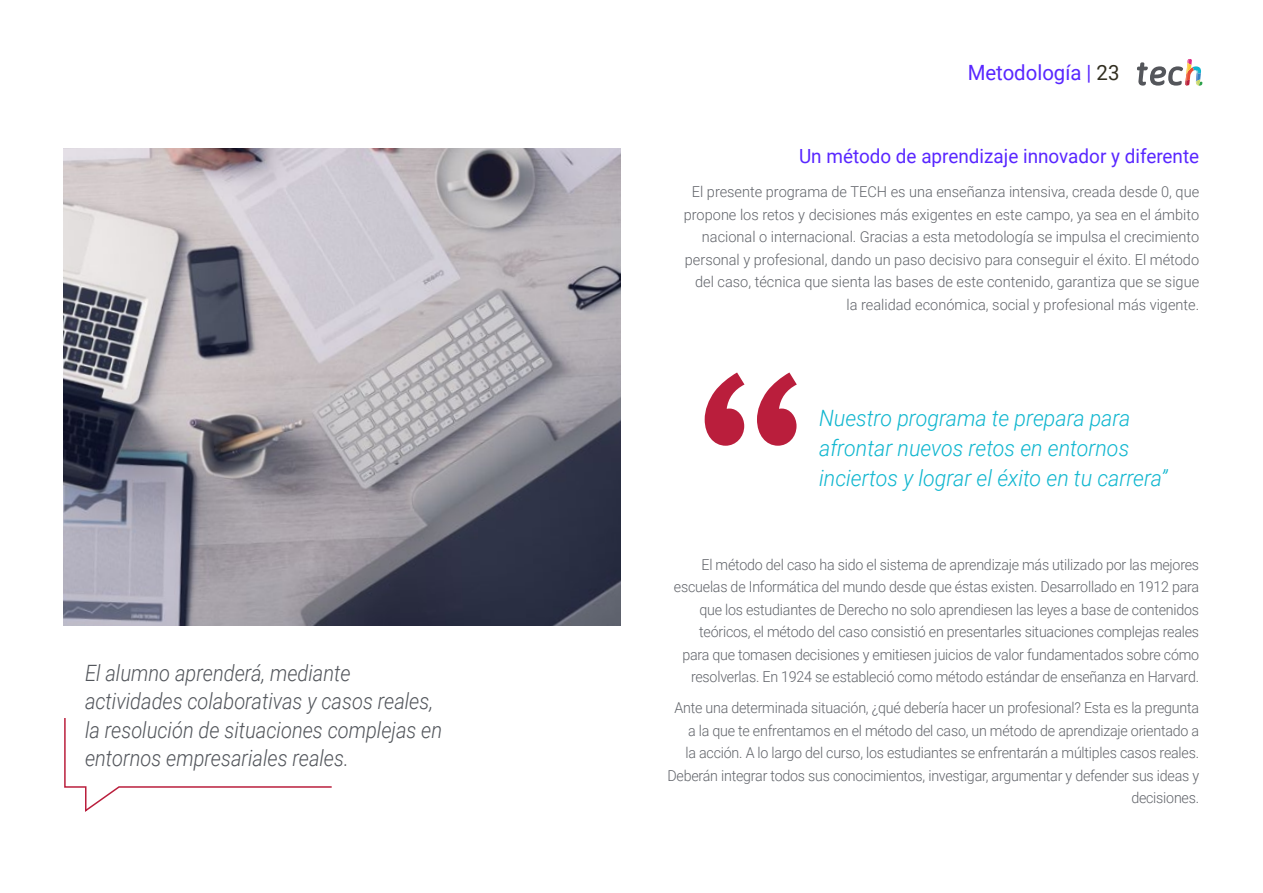
<style>
.page{position:relative;width:1263px;height:893px;background:#fff}
.page>*{position:absolute;margin:0;border:0;box-sizing:border-box;transform-origin:0 0}
.t1{font:italic 300 22.5px/28.5px "Roboto";color:#52555b;scale:.89 1}
.t2{font:italic 300 22.5px/30px "Roboto";color:#0fb6cf;scale:.95 1}
.t3{font:21px "Roboto";color:#5927ff}
.t4{font:19.5px "Roboto";color:#5927ff}
.t5{font:300 15px/22.5px "Roboto";letter-spacing:-.015em;color:#61646a;text-align:right;scale:.95 1}
.t6{font:300 15px/22.5px "Roboto";letter-spacing:-.015em;color:#61646a;text-align:right}
.s1{color:#312e20}
</style>
<div class="page">
<img style="left:64px;top:149px;width:557px;height:477px">
<svg style="left:64px;top:718px;width:268px;height:94px"></svg>
<svg style="left:705px;top:372px;width:92px;height:74px"></svg>
<svg style="left:1137px;top:59px;width:65px;height:27px"></svg>
<h1 class="t1" style="left:85px;top:657px;width:403px">El alumno aprenderá, mediante actividades colaborativas y casos reales, la resolución de situaciones complejas en entornos empresariales reales.</h1>
<h2 class="t3" style="left:968px;top:57px;width:153px">Metodología | <span class="s1">23</span></h2>
<h3 class="t4" style="left:799px;top:143px;width:402px">Un método de aprendizaje innovador y diferente</h3>
<p class="t6" style="left:684px;top:180px;width:517px">El presente programa de TECH es una enseñanza intensiva, creada desde 0, que propone los retos y decisiones más exigentes en este campo, ya sea en el ámbito nacional o internacional. Gracias a esta metodología se impulsa el crecimiento personal y profesional, dando un paso decisivo para conseguir el éxito. El método del caso, técnica que sienta las bases de este contenido, garantiza que se sigue la realidad económica, social y profesional más vigente.</p>
<h1 class="t2" style="left:819px;top:402px;width:368px">Nuestro programa te prepara para afrontar nuevos retos en entornos inciertos y lograr el éxito en tu carrera”</h1>
<p class="t5" style="left:674px;top:553px;width:554px">El método del caso ha sido el sistema de aprendizaje más utilizado por las mejores escuelas de Informática del mundo desde que éstas existen. Desarrollado en 1912 para que los estudiantes de Derecho no solo aprendiesen las leyes a base de contenidos teóricos, el método del caso consistió en presentarles situaciones complejas reales para que tomasen decisiones y emitiesen juicios de valor fundamentados sobre cómo resolverlas. En 1924 se estableció como método estándar de enseñanza en Harvard.</p>
<p class="t5" style="left:667px;top:696px;width:561px">Ante una determinada situación, ¿qué debería hacer un profesional? Esta es la pregunta a la que te enfrentamos en el método del caso, un método de aprendizaje orientado a<br>la acción. A lo largo del curso, los estudiantes se enfrentarán a múltiples casos reales.<br>Deberán integrar todos sus conocimientos, investigar, argumentar y defender sus ideas y decisiones.</p>
</div>
